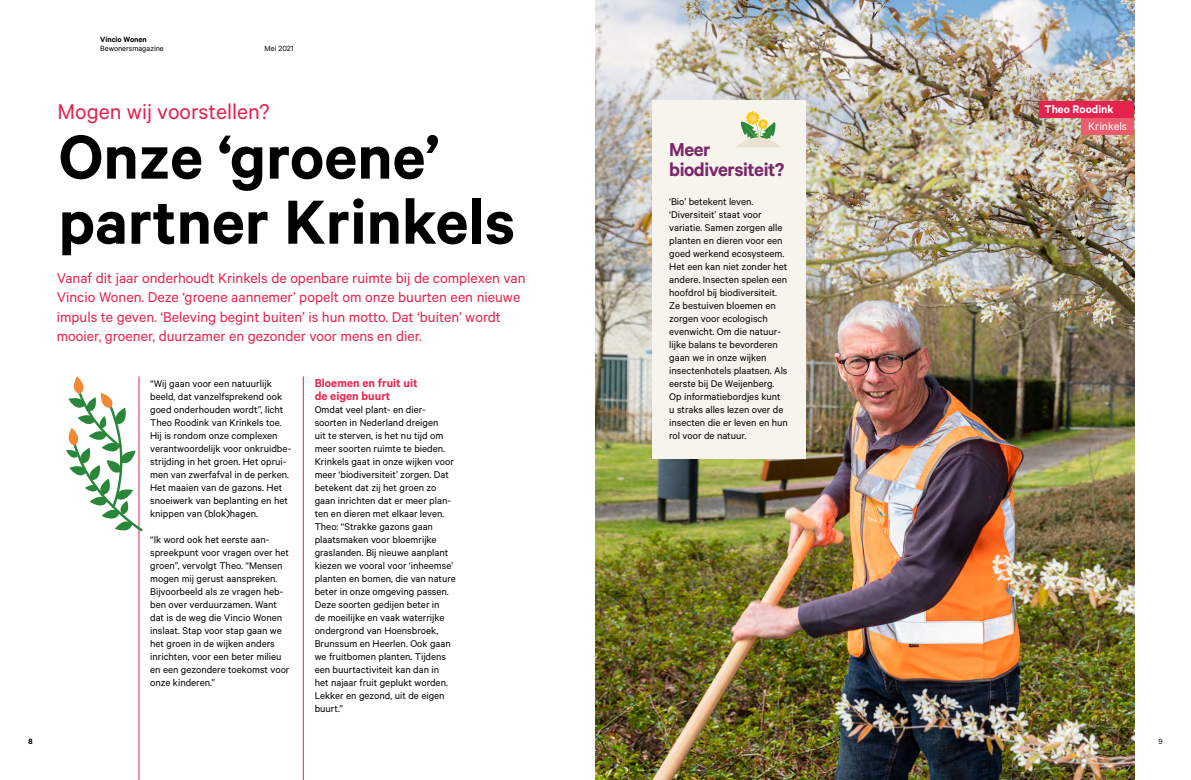
<style>
.page{position:relative;width:1191px;height:780px;background:#fff}
.page>*{position:absolute;margin:0;border:0;box-sizing:border-box;transform-origin:0 0}
.t1{font:600 70px/65px "Calibre";color:#000}
.t2{font:24px "Calibre";color:#e6224f}
.t3{font:600 21px/20px "Calibre";letter-spacing:-.02em;color:#79276a}
.t4{font:16px/19.5px "Calibre";color:#e6224f}
.t5{font:600 13px/13px "Calibre";color:#e62651}
.t6{font:600 12.5px "Calibre";color:#fff}
.t7{font:12.5px "Calibre";color:#fff}
.t8{font:11px/13px "Calibre";color:#000}
.t9{font:8.5px "Calibre";color:#000}
.t10{font:600 8.5px "Calibre";color:#000}
</style>
<div class="page">
<img style="left:595px;top:0;width:539px;height:780px">
<div style="left:652px;top:100px;width:153px;height:358px;background:#f7f4ed"></div>
<hr style="left:303px;top:376px;width:1px;height:404px;background:#e6224f">
<hr style="left:139px;top:376px;width:1px;height:404px;background:#e6224f">
<svg style="left:736px;top:111px;width:44px;height:36px"></svg>
<svg style="left:66px;top:376px;width:77px;height:158px"></svg>
<div style="left:1039px;top:101px;width:95px;height:16px;background:#e6224f"></div>
<div style="left:1081px;top:117px;width:53px;height:17px;background:#eb5d6c"></div>
<p class="t9" style="left:28px;top:736px;width:6px">8</p>
<p class="t10" style="left:100px;top:34px;width:48px">Vincio Wonen</p>
<p class="t9" style="left:100px;top:43px;width:65px">Bewonersmagazine</p>
<p class="t9" style="left:265px;top:43px;width:30px">Mei 2021</p>
<h2 class="t2" style="left:58px;top:98px;width:213px">Mogen wij voorstellen?</h2>
<p class="t6" style="left:1044px;top:101px;width:71px">Theo Roodink</p>
<p class="t7" style="left:1088px;top:119px;width:40px">Krinkels</p>
<h1 class="t1" style="left:59px;top:122px;width:458px">Onze ‘groene’ partner Krinkels</h1>
<p class="t4" style="left:57px;top:267px;width:470px">Vanaf dit jaar onderhoudt Krinkels de openbare ruimte bij de complexen van Vincio Wonen. Deze ‘groene aannemer’ popelt om onze buurten een nieuwe impuls te geven. ‘Beleving begint buiten’ is hun motto. Dat ‘buiten’ wordt mooier, groener, duurzamer en gezonder voor mens en dier.</p>
<p class="t8" style="left:150px;top:376px;width:143px">“Wij gaan voor een natuurlijk beeld, dat vanzelfsprekend ook goed onderhouden wordt”, licht<br>Theo Roodink van Krinkels toe.<br>Hij is rondom onze complexen verantwoordelijk voor onkruidbe&shy;strijding in het groen. Het oprui&shy;men van zwerfafval in de perken.<br>Het maaien van de gazons. Het snoeiwerk van beplanting en het knippen van (blok)hagen.</p>
<p class="t8" style="left:150px;top:532px;width:141px">“Ik word ook het eerste aan&shy;spreekpunt voor vragen over het groen”, vervolgt Theo. “Mensen mogen mij gerust aanspreken.<br>Bijvoorbeeld als ze vragen heb&shy;ben over verduurzamen. Want dat is de weg die Vincio Wonen inslaat. Stap voor stap gaan we het groen in de wijken anders inrichten, voor een beter milieu en een gezondere toekomst voor onze kinderen.”</p>
<p class="t5" style="left:315px;top:376px;width:104px">Bloemen en fruit uit de eigen buurt</p>
<p class="t8" style="left:315px;top:402px;width:143px">Omdat veel plant- en dier&shy;soorten in Nederland dreigen<br>uit te sterven, is het nu tijd om meer soorten ruimte te bieden.<br>Krinkels gaat in onze wijken voor meer ‘biodiversiteit’ zorgen. Dat betekent dat zij het groen zo gaan inrichten dat er meer plan&shy;ten en dieren met elkaar leven.<br>Theo: “Strakke gazons gaan plaatsmaken voor bloemrijke graslanden. Bij nieuwe aanplant kiezen we vooral voor ‘inheemse’ planten en bomen, die van nature beter in onze omgeving passen.<br>Deze soorten gedijen beter in<br>de moeilijke en vaak waterrijke ondergrond van Hoensbroek,<br>Brunssum en Heerlen. Ook gaan we fruitbomen planten. Tijdens een buurtactiviteit kan dan in het najaar fruit geplukt worden.<br>Lekker en gezond, uit de eigen buurt.”</p>
<h3 class="t3" style="left:669px;top:138px;width:117px">Meer biodiversiteit?</h3>
<p class="t8" style="left:669px;top:194px;width:120px">‘Bio’ betekent leven. ‘Diversiteit’ staat voor variatie. Samen zorgen alle planten en dieren voor een goed werkend ecosysteem.<br>Het een kan niet zonder het andere. Insecten spelen een hoofdrol bij biodiversiteit.<br>Ze bestuiven bloemen en zorgen voor ecologisch evenwicht. Om die natuur&shy;lijke balans te bevorderen gaan we in onze wijken insectenhotels plaatsen. Als eerste bij De Weijenberg.<br>Op informatiebordjes kunt u straks alles lezen over de insecten die er leven en hun rol voor de natuur.</p>
<p class="t9" style="left:1158px;top:736px;width:6px">9</p>
</div>
